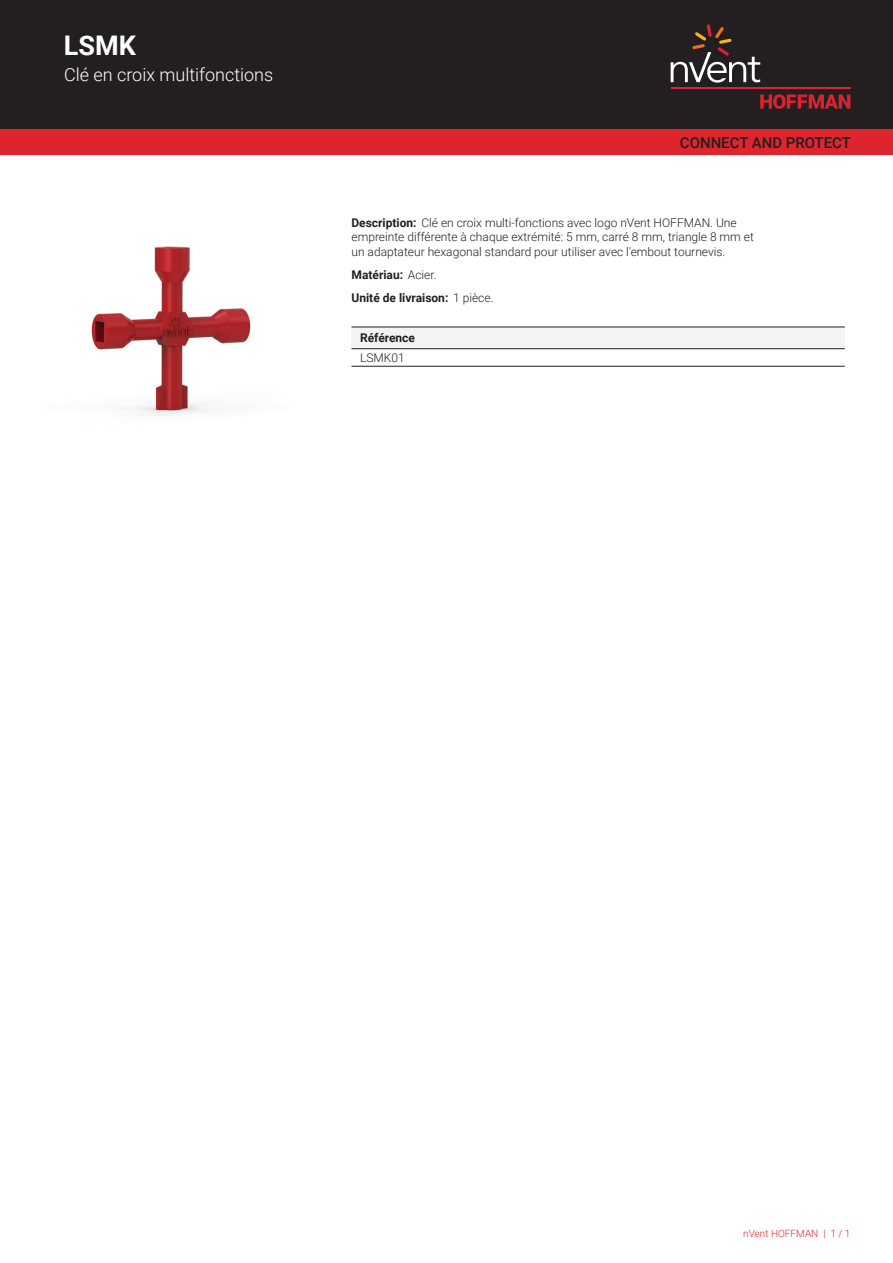
<style>
.page{position:relative;width:893px;height:1263px;background:#fff}
.page>*{position:absolute;margin:0;border:0;box-sizing:border-box;transform-origin:0 0}
.t1{font:700 27px "Roboto";color:#fff}
.t2{font:300 18px "Roboto";color:#fff}
.t3{font:500 15px "Roboto";color:#231f20}
.t4{font:300 12px/14.4px "Roboto";color:#231f20}
.t5{font:700 12px/23px "Roboto";color:#231f20}
.t6{font:300 10.05px "Roboto";color:#de252e}
.s1{font-weight:700}
.s2{font-weight:300}
</style>
<div class="page">
<div style="left:0;top:0;width:893px;height:129px;background:#231f20"></div>
<svg style="left:760px;top:94px;width:90px;height:15px"></svg>
<hr style="left:671px;top:88px;width:179px;height:1px;background:#db2230">
<svg style="left:671px;top:24px;width:89px;height:59px"></svg>
<div style="left:0;top:129px;width:893px;height:26px;background:#de252e"></div>
<div style="left:351px;top:327px;width:494px;height:22px;background:#f2f3f4"></div>
<hr style="left:351px;top:327px;width:494px;height:1px;background:#231f20">
<hr style="left:351px;top:366px;width:494px;height:1px;background:#231f20">
<hr style="left:351px;top:348px;width:494px;height:1px;background:#231f20">
<img style="left:91px;top:246px;width:160px;height:170px">
<h1 class="t1" style="left:64px;top:27px;width:74px">LSMK</h1>
<h2 class="t2" style="left:64px;top:62px;width:211px">Clé en croix multifonctions</h2>
<p class="t3" style="left:680px;top:132px;width:173px">CONNECT AND PROTECT</p>
<p class="t4" style="left:351px;top:215px;width:404px"><span class="s1">Description:</span> Clé en croix multi-fonctions avec logo nVent HOFFMAN. Une empreinte différente à chaque extrémité: 5 mm, carré 8 mm, triangle 8 mm et un adaptateur hexagonal standard pour utiliser avec l'embout tournevis.</p>
<p class="t5" style="left:351px;top:262px;width:144px">Matériau: <span class="s2">Acier.<br></span>Unité de livraison: <span class="s2">1 pièce.</span></p>
<p class="t5" style="left:360px;top:326px;width:57px">Référence</p>
<p class="t4" style="left:360px;top:350px;width:46px">LSMK01</p>
<p class="t6" style="left:743px;top:1226px;width:109px">nVent HOFFMAN | 1 / 1</p>
</div>
